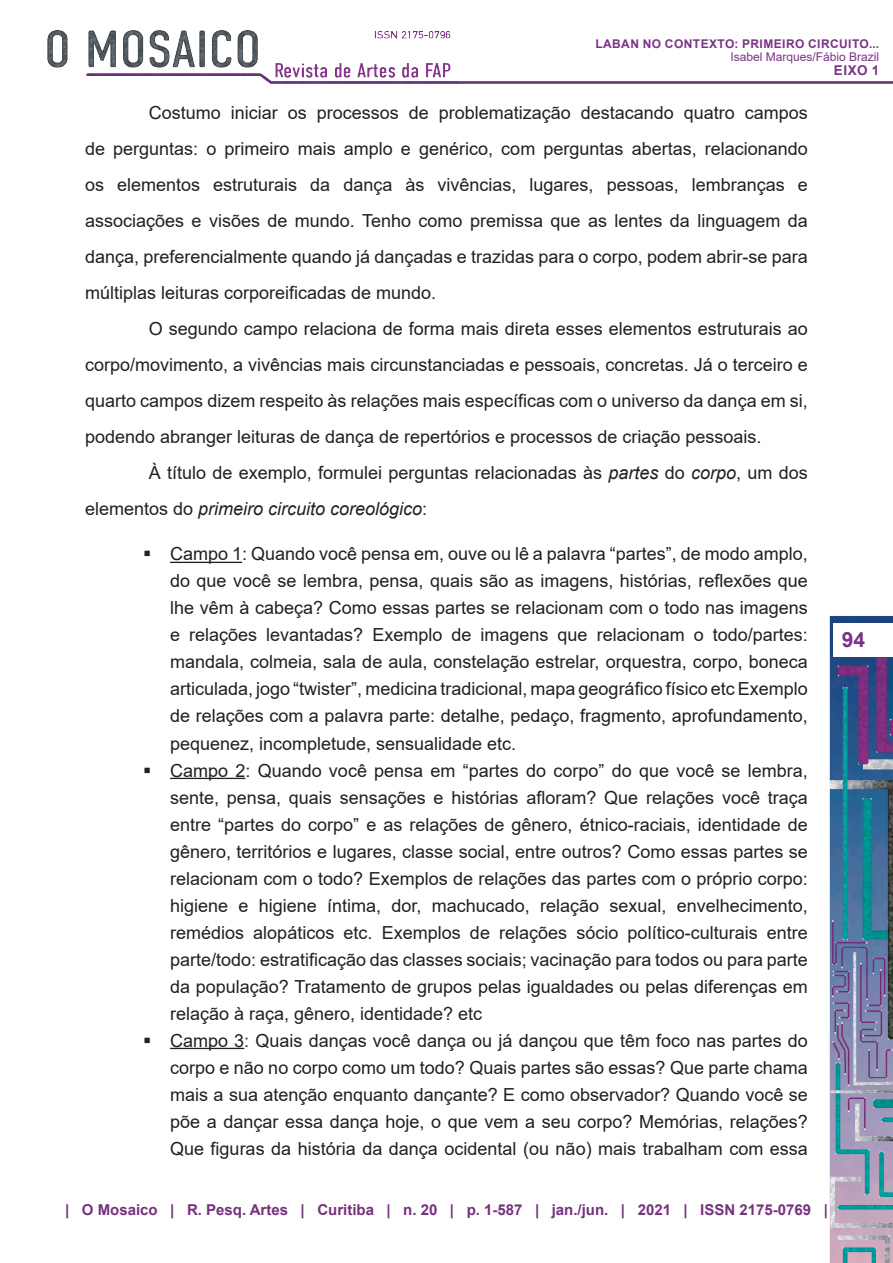
<style>
.page{position:relative;width:893px;height:1263px;background:#fff}
.page>*{position:absolute;margin:0;border:0;box-sizing:border-box;transform-origin:0 0}
.t1{font:700 21px "Arial";color:#7a3485}
.Corpo{font:18px/27px "Arial";color:#231f20;text-align:justify}
.t2{font:700 15px "Arial";color:#76327e}
.t3{font:700 13.5px "Arial";color:#7a3386}
.t4{font:700 12px "Arial";letter-spacing:.035em;color:#7a3386}
.t5{font:12px "Arial";color:#7a3386}
.s1{font-style:italic}
</style>
<div class="page">
<img style="left:47px;top:30px;width:846px;height:1233px">
<div style="left:833px;top:623px;width:60px;height:34px;background:#fff"></div>
<hr style="left:170px;top:562px;width:72px;height:1px;background:#231f20">
<hr style="left:170px;top:778px;width:75px;height:1px;background:#231f20">
<hr style="left:170px;top:1048px;width:74px;height:1px;background:#231f20">
<svg style="left:152px;top:560px;width:18px;height:1px"></svg>
<svg style="left:152px;top:776px;width:18px;height:1px"></svg>
<svg style="left:152px;top:1046px;width:18px;height:1px"></svg>
<p class="t4" style="left:595px;top:35px;width:285px">LABAN NO CONTEXTO: PRIMEIRO CIRCUITO...</p>
<p class="t5" style="left:730px;top:49px;width:150px">Isabel Marques/Fábio Brazil</p>
<p class="t3" style="left:834px;top:60px;width:19px">Eixo</p>
<p class="t3" style="left:872px;top:60px;width:9px">1</p>
<p class="Corpo" style="left:85px;top:95px;width:724px;line-height:36px;text-indent:64px">Costumo iniciar os processos de problematização destacando quatro campos de perguntas: o primeiro mais amplo e genérico, com perguntas abertas, relacionando os elementos estruturais da dança às vivências, lugares, pessoas, lembranças e associações e visões de mundo. Tenho como premissa que as lentes da linguagem da dança, preferencialmente quando já dançadas e trazidas para o corpo, podem abrir-se para múltiplas leituras corporeificadas de mundo.</p>
<p class="Corpo" style="left:85px;top:311px;width:724px;line-height:36px;text-indent:64px">O segundo campo relaciona de forma mais direta esses elementos estruturais ao corpo/movimento, a vivências mais circunstanciadas e pessoais, concretas. Já o terceiro e quarto campos dizem respeito às relações mais específicas com o universo da dança em si, podendo abranger leituras de dança de repertórios e processos de criação pessoais.</p>
<p class="Corpo" style="left:85px;top:455px;width:724px;line-height:36px;text-indent:64px">À título de exemplo, formulei perguntas relacionadas às <span class="s1">partes</span> do <span class="s1">corpo</span>, um dos elementos do <span class="s1">primeiro circuito coreológico</span>:</p>
<p class="Corpo" style="left:170px;top:540px;width:639px;text-indent:-27px">▪ Campo 1: Quando você pensa em, ouve ou lê a palavra “partes”, de modo amplo, do que você se lembra, pensa, quais são as imagens, histórias, reflexões que lhe vêm à cabeça? Como essas partes se relacionam com o todo nas imagens e relações levantadas? Exemplo de imagens que relacionam o todo/partes: mandala, colmeia, sala de aula, constelação estrelar, orquestra, corpo, boneca articulada, jogo “twister”, medicina tradicional, mapa geográfico físico etc Exemplo de relações com a palavra parte: detalhe, pedaço, fragmento, aprofundamento, pequenez, incompletude, sensualidade etc.</p>
<p class="Corpo" style="left:170px;top:756px;width:639px;text-indent:-27px">▪ Campo 2: Quando você pensa em “partes do corpo” do que você se lembra, sente, pensa, quais sensações e histórias afloram? Que relações você traça entre “partes do corpo” e as relações de gênero, étnico-raciais, identidade de gênero, territórios e lugares, classe social, entre outros? Como essas partes se relacionam com o todo? Exemplos de relações das partes com o próprio corpo: higiene e higiene íntima, dor, machucado, relação sexual, envelhecimento, remédios alopáticos etc. Exemplos de relações sócio político-culturais entre parte/todo: estratificação das classes sociais; vacinação para todos ou para parte da população? Tratamento de grupos pelas igualdades ou pelas diferenças em relação à raça, gênero, identidade? etc</p>
<p class="Corpo" style="left:170px;top:1026px;width:639px;text-indent:-27px">▪ Campo 3: Quais danças você dança ou já dançou que têm foco nas partes do corpo e não no corpo como um todo? Quais partes são essas? Que parte chama mais a sua atenção enquanto dançante? E como observador? Quando você se põe a dançar essa dança hoje, o que vem a seu corpo? Memórias, relações?<br>Que figuras da história da dança ocidental (ou não) mais trabalham com essa</p>
<p class="t1" style="left:842px;top:625px;width:25px">94</p>
<p class="t2" style="left:65px;top:1199px;width:764px">| O Mosaico | R. Pesq. Artes | Curitiba | n. 20 | p. 1-587 | jan./jun. | 2021 | ISSN 2175-0769 |</p>
</div>
